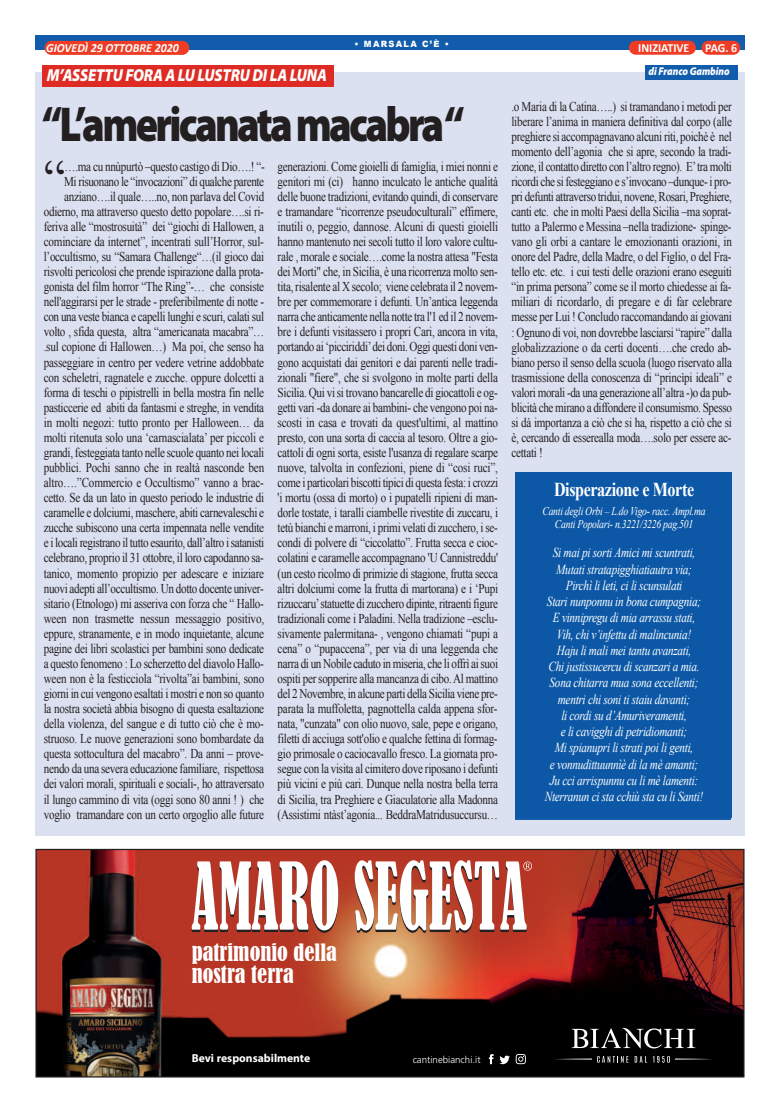
<style>
.page{position:relative;width:780px;height:1113px;background:#fff}
.page>*{position:absolute;margin:0;border:0;box-sizing:border-box;transform-origin:0 0}
.t1{font:58.88px "Times New Roman";color:#231f20;scale:.83 1}
.t2{font:900 49.25px "Myriad Pro";letter-spacing:-.065em;color:#231f20;scale:.84 1}
.t3{font:22.38px/22.4px "Bernard MT Condensed+WTTCDQ";color:#fff}
.t4{font:700 19.62px "Times New Roman";letter-spacing:-.025em;color:#fff;scale:.82 1}
.t5{font:italic 900 17.38px "Myriad Pro";letter-spacing:-.01em;color:#fff;scale:.87 1}
.t6{font:16.25px "Myriad Arabic Bold+ADBKSQ";color:#fff}
.t7{font:italic 13.75px/16.2px "Times New Roman";letter-spacing:-.025em;color:#fff;text-align:center;scale:.82 1}
.t8{font:13.38px/15px "Times New Roman";letter-spacing:-.025em;color:#231f20;text-align:justify;scale:.83 1}
.t9{font:italic 700 12.38px "Calibri";color:#fff;scale:.96 1}
.t10{font:700 12.38px "Calibri";color:#fff;scale:.96 1}
.t11{font:italic 11.75px/13.1px "Times New Roman";letter-spacing:-.025em;color:#fff;text-align:center;scale:.82 1}
.t12{font:italic 900 11.25px "Myriad Pro";letter-spacing:-.01em;color:#fff;scale:.87 1}
.t13{font:9.75px "Frutiger LT Std Light+BLDYLZ";color:#fff}
.t14{font:900 8.62px "Arial";letter-spacing:.15em;color:#fff;scale:.96 1}
</style>
<div class="page">
<div style="left:35px;top:35px;width:709px;height:14px;background:#115cab"></div>
<div style="left:701px;top:41px;width:39px;height:14px;background:#ef3c25;border-radius:7px"></div>
<div style="left:44px;top:41px;width:145px;height:14px;background:#ef3c25;border-radius:7px"></div>
<div style="left:629px;top:41px;width:66px;height:14px;background:#ef3c25;border-radius:7px"></div>
<div style="left:35px;top:72px;width:709px;height:764px;background:#dce1f1"></div>
<div style="left:42px;top:65px;width:291px;height:21px;background:#de2c24"></div>
<div style="left:645px;top:65px;width:92px;height:15px;background:#115cab"></div>
<div style="left:515px;top:473px;width:216px;height:344px;background:#0c58a6"></div>
<img style="left:37px;top:851px;width:705px;height:224px">
<svg style="left:192px;top:860px;width:146px;height:72px"></svg>
<svg style="left:354px;top:860px;width:178px;height:72px"></svg>
<svg style="left:675px;top:1058px;width:37px;height:1px"></svg>
<svg style="left:571px;top:1027px;width:124px;height:21px"></svg>
<svg style="left:554px;top:1056px;width:74px;height:6px"></svg>
<svg style="left:634px;top:1056px;width:35px;height:6px"></svg>
<svg style="left:489px;top:1054px;width:4px;height:10px"></svg>
<svg style="left:499px;top:1054px;width:27px;height:10px"></svg>
<img style="left:48px;top:851px;width:128px;height:224px">
<div style="left:35px;top:849px;width:709px;height:228px;border:1px solid #231f20"></div>
<p class="t14" style="left:354px;top:37px;width:100px">• MARSALA C’È •</p>
<p class="t9" style="left:46px;top:42px;width:140px">GIOVEDÌ 29 OTTOBRE 2020</p>
<p class="t10" style="left:638px;top:43px;width:55px">INIZIATIVE</p>
<p class="t10" style="left:705px;top:43px;width:35px">PAG. 6</p>
<p class="t5" style="left:47px;top:69px;width:323px">M’ASSETTU FORA A LU LUSTRU DI LA LUNA</p>
<p class="t12" style="left:648px;top:67px;width:95px">di Franco Gambino</p>
<h2 class="t2" style="left:42px;top:106px;width:505px">“L’americanatamacabra“</h2>
<h1 class="t1" style="left:44px;top:148px;width:28px">“</h1>
<p class="t8" style="left:44px;top:159px;width:268px;text-align:right">….ma cu nnùpurtò –questo castigo di Dio….! “-<br>Mi risuonano le “invocazioni” di qualche parente anziano….il quale…..no, non parlava del Covid odierno, ma attraverso questo detto popolare….si ri&shy;feriva alle “mostrosuità” dei “giochi di Hallowen, a cominciare da internet”, incentrati sull’Horror, sul&shy;l’occultismo, su “Samara Challenge“…(il gioco dai risvolti pericolosi che prende ispirazione dalla prota&shy;gonista del film horror “The Ring”-… che consiste nell'aggirarsi per le strade - preferibilmente di notte - con una veste bianca e capelli lunghi e scuri, calati sul volto , sfida questa, altra “americanata macabra”… .sul copione di Hallowen…) Ma poi, che senso ha passeggiare in centro per vedere vetrine addobbate con scheletri, ragnatele e zucche. oppure dolcetti a forma di teschi o pipistrelli in bella mostra fin nelle pasticcerie ed abiti da fantasmi e streghe, in vendita in molti negozi: tutto pronto per Halloween… da molti ritenuta solo una ‘carnascialata’ per piccoli e grandi, festeggiata tanto nelle scuole quanto nei locali pubblici. Pochi sanno che in realtà nasconde ben altro….”Commercio e Occultismo” vanno a brac&shy;cetto. Se da un lato in questo periodo le industrie di caramelle e dolciumi, maschere, abiti carnevaleschi e zucche subiscono una certa impennata nelle vendite e i locali registrano il tutto esaurito, dall’altro i satanisti celebrano, proprio il 31 ottobre, il loro capodanno sa&shy;tanico, momento propizio per adescare e iniziare nuovi adepti all’occultismo. Un dotto docente univer&shy;sitario (Etnologo) mi asseriva con forza che “ Hallo&shy;ween non trasmette nessun messaggio positivo, eppure, stranamente, e in modo inquietante, alcune pagine dei libri scolastici per bambini sono dedicate a questo fenomeno : Lo scherzetto del diavolo Hallo&shy;ween non è la festicciola “rivolta”ai bambini, sono giorni in cui vengono esaltati i mostri e non so quanto la nostra società abbia bisogno di questa esaltazione della violenza, del sangue e di tutto ciò che è mo&shy;struoso. Le nuove generazioni sono bombardate da questa sottocultura del macabro”. Da anni – prove&shy;nendo da una severa educazione familiare, rispettosa dei valori morali, spirituali e sociali-, ho attraversato il lungo cammino di vita (oggi sono 80 anni ! ) che voglio tramandare con un certo orgoglio alle future</p>
<p class="t8" style="left:277px;top:159px;width:267px">generazioni. Come gioielli di famiglia, i miei nonni e genitori mi (ci) hanno inculcato le antiche qualità delle buone tradizioni, evitando quindi, di conservare e tramandare “ricorrenze pseudoculturali” effimere, inutili o, peggio, dannose. Alcuni di questi gioielli hanno mantenuto nei secoli tutto il loro valore cultu&shy;rale , morale e sociale….come la nostra attesa "Festa dei Morti" che, in Sicilia, è una ricorrenza molto sen&shy;tita, risalente al X secolo; viene celebrata il 2 novem&shy;bre per commemorare i defunti. Un’antica leggenda narra che anticamente nella notte tra l'1 ed il 2 novem&shy;bre i defunti visitassero i propri Cari, ancora in vita, portando ai ‘picciriddi’dei doni. Oggi questi doni ven&shy;gono acquistati dai genitori e dai parenti nelle tradi&shy;zionali "fiere", che si svolgono in molte parti della Sicilia. Qui vi si trovano bancarelle di giocattoli e og&shy;getti vari -da donare ai bambini- che vengono poi na&shy;scosti in casa e trovati da quest'ultimi, al mattino presto, con una sorta di caccia al tesoro. Oltre a gio&shy;cattoli di ogni sorta, esiste l'usanza di regalare scarpe nuove, talvolta in confezioni, piene di “cosi ruci”, come i particolari biscotti tipici di questa festa: i crozzi 'i mortu (ossa di morto) o i pupatelli ripieni di man&shy;dorle tostate, i taralli ciambelle rivestite di zuccaru, i tetù bianchi e marroni, i primi velati di zucchero, i se&shy;condi di polvere di “ciccolatto”. Frutta secca e cioc&shy;colatini e caramelle accompagnano 'U Cannistreddu' (un cesto ricolmo di primizie di stagione, frutta secca altri dolciumi come la frutta di martorana) e i ‘Pupi rizuccaru’statuette di zucchero dipinte, ritraenti figure tradizionali come i Paladini. Nella tradizione –esclu&shy;sivamente palermitana- , vengono chiamati “pupi a cena” o “pupaccena”, per via di una leggenda che narra di un Nobile caduto in miseria, che li offrì ai suoi ospiti per sopperire alla mancanza di cibo.Al mattino del 2 Novembre, in alcune parti della Sicilia viene pre&shy;parata la muffoletta, pagnottella calda appena sfor&shy;nata, "cunzata" con olio nuovo, sale, pepe e origano, filetti di acciuga sott'olio e qualche fettina di formag&shy;gio primosale o caciocavallo fresco. La giornata pro&shy;segue con la visita al cimitero dove riposano i defunti più vicini e più cari. Dunque nella nostra bella terra di Sicilia, tra Preghiere e Giaculatorie alla Madonna (Assistimi ntàst’agonia... BeddraMatridusuccursu…</p>
<p class="t8" style="left:511px;top:98px;width:267px">.o Maria di la Catina…..) si tramandano i metodi per liberare l’anima in maniera definitiva dal corpo (alle preghiere si accompagnavano alcuni riti, poichè è nel momento dell’agonia che si apre, secondo la tradi&shy;zione, il contatto diretto con l’altro regno). E’tra molti ricordi che si festeggiano e s’invocano –dunque- i pro&shy;pri defunti attraverso tridui, novene, Rosari, Preghiere, canti etc. che in molti Paesi della Sicilia –ma soprat&shy;tutto a Palermo e Messina –nella tradizione- spinge&shy;vano gli orbi a cantare le emozionanti orazioni, in onore del Padre, della Madre, o del Figlio, o del Fra&shy;tello etc. etc. i cui testi delle orazioni erano eseguiti “in prima persona” come se il morto chiedesse ai fa&shy;miliari di ricordarlo, di pregare e di far celebrare messe per Lui ! Concludo raccomandando ai giovani : Ognuno di voi, non dovrebbe lasciarsi “rapire” dalla globalizzazione o da certi docenti….che credo ab&shy;biano perso il senso della scuola (luogo riservato alla trasmissione della conoscenza di “princìpi ideali” e valori morali -da una generazione all’altra -)o da pub&shy;blicità che mirano a diffondere il consumismo. Spesso si dà importanza a ciò che si ha, rispetto a ciò che si è, cercando di esserealla moda….solo per essere ac&shy;cettati !</p>
<h3 class="t4" style="left:554px;top:479px;width:172px">Disperazione e Morte</h3>
<p class="t11" style="left:542px;top:504px;width:200px">Canti degli Orbi – L.do Vigo- racc. Ampl.ma<br>Canti Popolari- n.3221/3226 pag.501</p>
<p class="t7" style="left:545px;top:544px;width:195px">Si mai pi sorti Amici mi scuntrati, Mutati stratapigghiatiautra via; Pirchì li leti, ci li scunsulati<br>Stari nunponnu in bona cumpagnia; E vinnipregu di mia arrassu stati, Vih, chi v’infettu di malincunia!<br>Haju li mali mei tantu avanzati,<br>Chi justissucercu di scanzari a mia.<br>Sona chitarra mua sona eccellenti; mentri chi soni ti staiu davanti;<br>li cordi su d’Amuriveramenti,<br>e li cavigghi di petridiomanti;<br>Mi spianupri li strati poi li genti,<br>e vonnudittuunnìè di la mè amanti; Ju cci arrispunnu cu li mè lamenti:<br>Nterranun ci sta cchiù sta cu li Santi!</p>
<h3 class="t3" style="left:192px;top:941px;width:147px">patrimonio della nostra terra</h3>
<p class="t6" style="left:192px;top:1051px;width:120px">Bevi responsabilmente</p>
<p class="t13" style="left:412px;top:1055px;width:69px">cantinebianchi.it</p>
</div>
